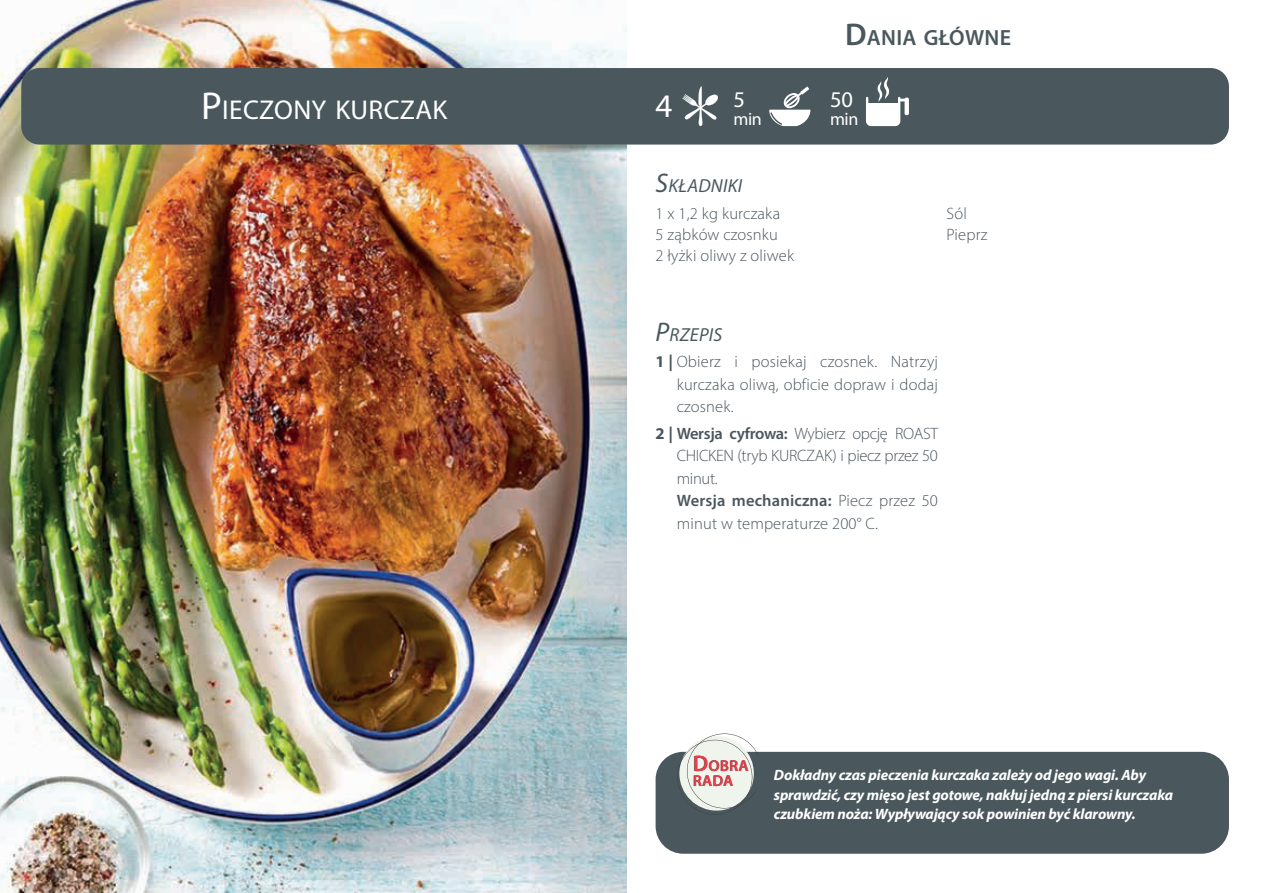
<style>
.page{position:relative;width:1263px;height:893px;background:#fff}
.page>*{position:absolute;margin:0;border:0;box-sizing:border-box;transform-origin:0 0}
.t1{font:33px "Myriad Pro";color:#fff}
.t2{font:27.3px "Myriad Pro";letter-spacing:.015em;color:#fff}
.t3{font:22.5px "Myriad Pro";color:#fff}
.t4{font:600 22.05px "Myriad Pro";letter-spacing:.015em;color:#4a585e}
.t5{font:italic 18.9px "Myriad Pro";letter-spacing:.015em;color:#4a585e}
.t6{font:18px "Myriad Pro";letter-spacing:-.025em;color:#fff}
.t7{font:300 16.5px/21px "Myriad Pro";letter-spacing:.01em;color:#4a565e}
.t8{font:300 16.5px/22.5px "Myriad Pro";letter-spacing:-.02em;color:#4a565e}
.t9{font:600 15.75px/15px "Myriad Pro";letter-spacing:.015em;color:#ee3d49}
.t10{font:italic 700 15px/19.5px "Myriad Pro";letter-spacing:-.01em;color:#fff}
.s1{font-size:39px}
.s2{font-size:27px}
.s3{font-size:31.5px}
.s4{font-weight:700}
.s5{font-weight:600}
.s6{font-size:22.5px}
</style>
<div class="page">
<img style="left:0;top:0;width:626px;height:893px">
<div style="left:21px;top:68px;width:1208px;height:77px;background:#4a585e;border-radius:18px"></div>
<div style="left:656px;top:752px;width:573px;height:102px;background:#4a585e;border-radius:28px"></div>
<svg style="left:769px;top:86px;width:41px;height:40px"></svg>
<svg style="left:682px;top:87px;width:36px;height:39px"></svg>
<div style="left:904px;top:98px;width:5px;height:17px;background:#fff;border-radius:2px"></div>
<svg style="left:866px;top:77px;width:39px;height:49px"></svg>
<svg style="left:677px;top:733px;width:82px;height:82px"></svg>
<h2 class="t2" style="left:201px;top:93px;width:248px"><span class="s1">P</span> IECZONY KURCZAK</h2>
<h1 class="t1" style="left:656px;top:86px;width:18px">4</h1>
<h3 class="t3" style="left:733px;top:86px;width:13px">5</h3>
<p class="t6" style="left:733px;top:108px;width:30px">min</p>
<p class="t5" style="left:656px;top:174px;width:88px"><span class="s2">S</span>KŁADNIKI</p>
<h3 class="t4" style="left:845px;top:23px;width:167px"><span class="s3">D</span>ANIA GŁÓWNE</h3>
<h3 class="t3" style="left:830px;top:86px;width:25px">50</h3>
<p class="t6" style="left:830px;top:108px;width:30px">min</p>
<p class="t7" style="left:656px;top:203px;width:140px">1 x 1,2 kg kurczaka<br>5 ząbków czosnku<br>2 łyżki oliwy z oliwek</p>
<p class="t7" style="left:946px;top:203px;width:43px">Sól<br>Pieprz</p>
<p class="t5" style="left:656px;top:323px;width:68px"><span class="s2">P</span>RZEPIS</p>
<p class="t7" style="left:677px;top:350px;width:263px;line-height:22.5px;text-align:justify;text-indent:-21px"><span class="s4">1 |</span> Obierz i posiekaj czosnek. Natrzyj kurczaka oliwą, obficie dopraw i dodaj czosnek.</p>
<p class="t8" style="left:677px;top:422px;width:263px;text-indent:-21px"><span class="s4">2 |</span> <span class="s5">Wersja cyfrowa:</span> Wybierz opcję ROAST<br>CHICKEN (tryb KURCZAK) i piecz przez 50 minut.<br><span class="s5">Wersja mechaniczna:</span> Piecz przez 50 minut w temperaturze 200° C.</p>
<p class="t9" style="left:693px;top:758px;width:57px"><span class="s6">D</span>OBRA<br>RADA</p>
<p class="t10" style="left:774px;top:765px;width:401px">Dokładny czas pieczenia kurczaka zależy od jego wagi. Aby sprawdzić, czy mięso jest gotowe, nakłuj jedną z piersi kurczaka czubkiem noża: Wypływający sok powinien być klarowny.</p>
</div>
